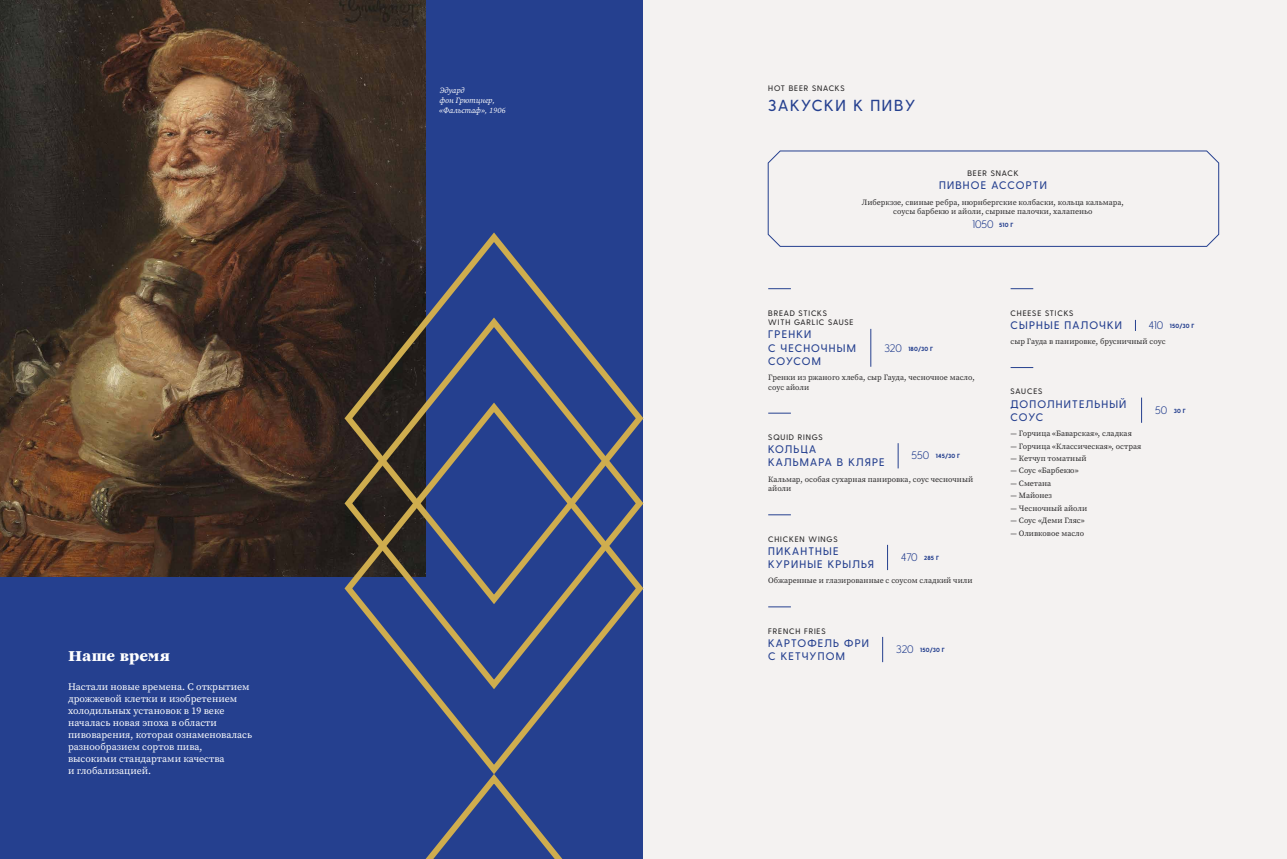
<style>
.page{position:relative;width:1287px;height:859px;background:#fff}
.page>*{position:absolute;margin:0;border:0;box-sizing:border-box;transform-origin:0 0}
.t1{font:500 16px "Greycliff CF";letter-spacing:.11em;color:#25408f}
.t2{font:800 14px "Lovelace Text Trial";color:#fff}
.t3{font:500 11px/13.2px "Greycliff CF";letter-spacing:.11em;color:#25408f}
.t4{font:300 11px "Greycliff CF";color:#25408f}
.t5{font:10px/12px "Source Serif Variable";color:#fff}
.t6{font:8px/9.6px "Source Serif Variable";color:#292829}
.t7{font:500 8px/9.6px "Greycliff CF";letter-spacing:.11em;color:#292829}
.t8{font:italic 8px/9.6px "Source Serif Variable";color:#fff}
.t9{font:800 6px "Greycliff CF";letter-spacing:.025em;color:#25408f}
.s1{font-weight:800;font-size:6px}
.s2{font-weight:300;font-size:11px}
</style>
<div class="page">
<div style="left:0;top:0;width:643px;height:859px;background:#25408f"></div>
<div style="left:643px;top:0;width:644px;height:859px;background:#f4f2f1"></div>
<img style="left:0;top:0;width:425px;height:577px">
<svg style="left:341px;top:229px;width:219px;height:85px"></svg>
<svg style="left:341px;top:314px;width:287px;height:85px"></svg>
<svg style="left:341px;top:399px;width:303px;height:371px"></svg>
<svg style="left:425px;top:770px;width:138px;height:89px"></svg>
<svg style="left:768px;top:288px;width:23px;height:1px"></svg>
<hr style="left:870px;top:329px;width:1px;height:38px;background:#25408f">
<svg style="left:768px;top:413px;width:23px;height:1px"></svg>
<svg style="left:898px;top:443px;width:1px;height:25px"></svg>
<svg style="left:768px;top:515px;width:23px;height:1px"></svg>
<svg style="left:887px;top:545px;width:1px;height:25px"></svg>
<svg style="left:768px;top:607px;width:23px;height:1px"></svg>
<svg style="left:882px;top:637px;width:1px;height:25px"></svg>
<svg style="left:1011px;top:288px;width:22px;height:1px"></svg>
<svg style="left:1011px;top:367px;width:22px;height:1px"></svg>
<svg style="left:1141px;top:398px;width:1px;height:25px"></svg>
<svg style="left:768px;top:150px;width:451px;height:97px"></svg>
<h2 class="t2" style="left:68px;top:645px;width:103px">Наше время</h2>
<p class="t5" style="left:68px;top:681px;width:186px">Настали новые времена. С открытием дрожжевой клетки и изобретением холодильных установок в 19 веке началась новая эпоха в области пивоварения, которая ознаменовалась разнообразием сортов пива, высокими стандартами качества<br>и глобализацией.</p>
<p class="t8" style="left:439px;top:86px;width:68px">Эдуард<br>фон Грютцнер, «Фальстаф», 1906</p>
<p class="t7" style="left:768px;top:84px;width:78px">HOT BEER SNACKS</p>
<h1 class="t1" style="left:768px;top:96px;width:148px">ЗАКУСКИ К ПИВУ</h1>
<p class="t7" style="left:967px;top:169px;width:52px">BEER SNACK</p>
<h3 class="t3" style="left:939px;top:179px;width:109px">ПИВНОЕ АССОРТИ</h3>
<p class="t6" style="left:862px;top:197px;width:263px;text-align:center">Либеркэзе, свиные ребра, нюрнбергские колбаски, кольца кальмара, соусы барбекю и айоли, сырные палочки, халапеньо</p>
<h3 class="t4" style="left:973px;top:217px;width:42px">1050 <span class="s1">510 Г</span></h3>
<p class="t7" style="left:768px;top:308px;width:87px">BREAD STICKS<br>WITH GARLIC SAUSE</p>
<h3 class="t3" style="left:768px;top:328px;width:89px">ГРЕНКИ<br>С ЧЕСНОЧНЫМ<br>СОУСОМ</h3>
<p class="t9" style="left:884px;top:345px;width:50px"><span class="s2">320</span> 180/30 Г</p>
<p class="t6" style="left:768px;top:373px;width:208px">Гренки из ржаного хлеба, сыр Гауда, чесночное масло, соус айоли</p>
<p class="t7" style="left:768px;top:432px;width:56px">SQUID RINGS</p>
<h3 class="t3" style="left:768px;top:443px;width:118px">КОЛЬЦА<br>КАЛЬМАРА В КЛЯРE</h3>
<p class="t9" style="left:912px;top:453px;width:50px"><span class="s2">550</span> 145/30 Г</p>
<p class="t6" style="left:768px;top:474px;width:206px">Кальмар, особая сухарная панировка, соус чесночный айоли</p>
<p class="t7" style="left:768px;top:534px;width:71px">CHICKEN WINGS</p>
<h3 class="t3" style="left:768px;top:544px;width:107px">ПИКАНТНЫЕ<br>КУРИНЫЕ КРЫЛЬЯ</h3>
<p class="t9" style="left:901px;top:554px;width:39px"><span class="s2">470</span> 285 Г</p>
<p class="t6" style="left:768px;top:576px;width:206px">Обжаренные и глазированные с соусом сладкий чили</p>
<p class="t7" style="left:768px;top:626px;width:59px">FRENCH FRIES</p>
<h3 class="t3" style="left:768px;top:636px;width:102px">КАРТОФЕЛЬ ФРИ<br>С КЕТЧУПОМ</h3>
<p class="t9" style="left:896px;top:646px;width:50px"><span class="s2">320</span> 150/30 Г</p>
<p class="t7" style="left:1011px;top:308px;width:64px">CHEESE STICKS</p>
<h3 class="t3" style="left:1011px;top:318px;width:113px">СЫРНЫЕ ПАЛОЧКИ</h3>
<p class="t9" style="left:1149px;top:322px;width:47px"><span class="s2">410</span> 150/30 Г</p>
<p class="t6" style="left:1011px;top:337px;width:157px">сыр Гауда в панировке, брусничный соус</p>
<p class="t7" style="left:1011px;top:387px;width:33px">SAUCES</p>
<h3 class="t3" style="left:1011px;top:397px;width:117px">ДОПОЛНИТЕЛЬНЫЙ<br>СОУС</h3>
<p class="t9" style="left:1155px;top:407px;width:32px"><span class="s2">50</span> 30 Г</p>
<p class="t6" style="left:1011px;top:429px;width:123px">— Горчица «Баварская», сладкая</p>
<p class="t6" style="left:1011px;top:441px;width:132px">— Горчица «Классическая», острая</p>
<p class="t6" style="left:1011px;top:453px;width:77px">— Кетчуп томатный</p>
<p class="t6" style="left:1011px;top:466px;width:69px">— Соус «Барбекю»</p>
<p class="t6" style="left:1011px;top:478px;width:42px">— Сметана</p>
<p class="t6" style="left:1011px;top:491px;width:43px">— Майонез</p>
<p class="t6" style="left:1011px;top:503px;width:78px">— Чесночный айоли</p>
<p class="t6" style="left:1011px;top:516px;width:76px">— Соус «Деми Гляс»</p>
<p class="t6" style="left:1011px;top:528px;width:75px">— Оливковое масло</p>
</div>
